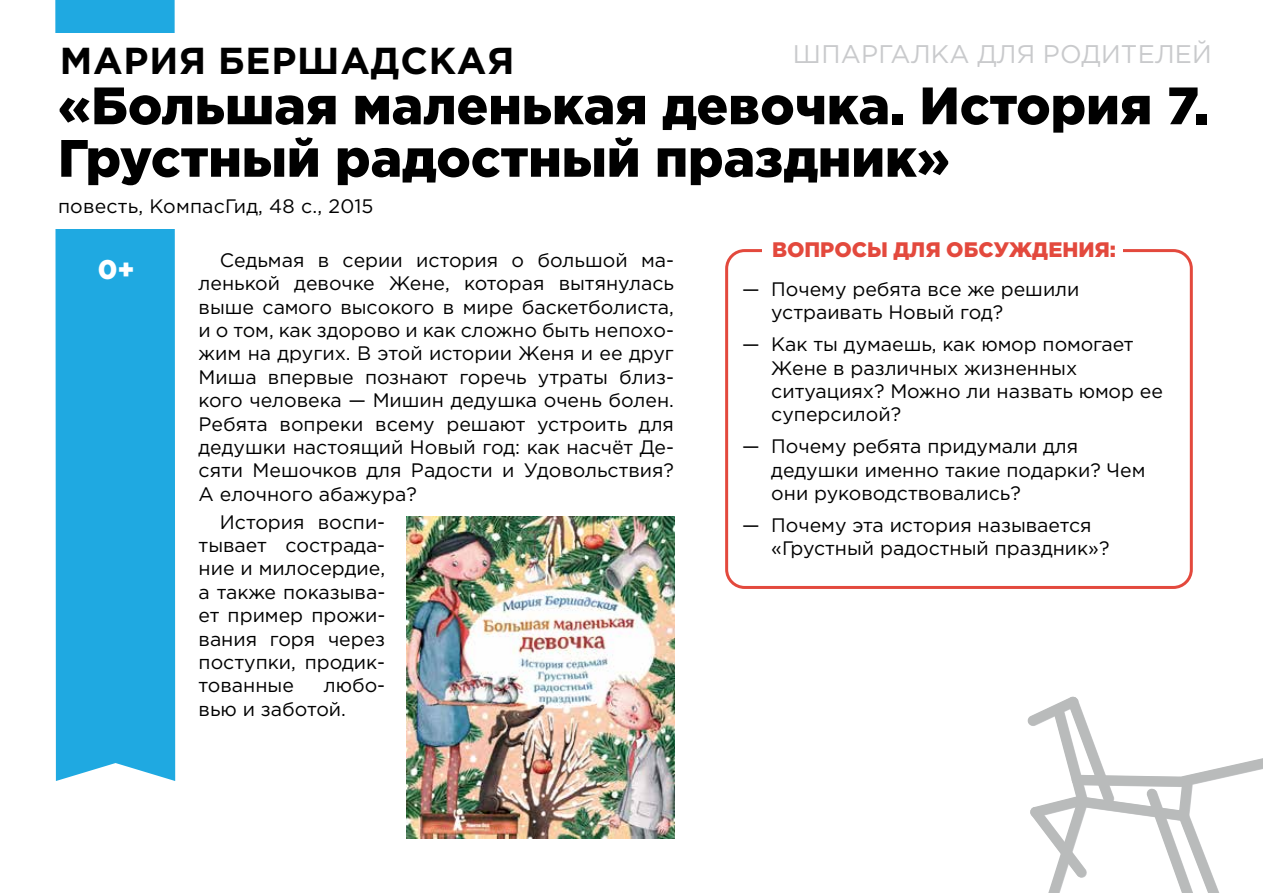
<style>
.page{position:relative;width:1263px;height:893px;background:#fff}
.page>*{position:absolute;margin:0;border:0;box-sizing:border-box;transform-origin:0 0}
.t1{font:900 52.5px/52.5px "Gotham Pro";color:#000}
.t2{font:700 37.5px "Gotham Pro";letter-spacing:.02em;color:#000}
.t3{font:900 27px "Gotham Pro";color:#fff}
.t4{font:25.5px "Gotham Pro";letter-spacing:.01em;color:#c9cacc}
.t5{font:900 21px "Gotham Pro";color:#e3493d}
.t6{font:19.5px/23.4px "Gotham Pro";color:#000}
</style>
<div class="page">
<div style="left:55px;top:0;width:120px;height:781px;background:#1fa9e1"></div>
<svg style="left:1027px;top:696px;width:236px;height:197px"></svg>
<div style="left:725px;top:249px;width:468px;height:340px;border:3px solid #e3493d;border-radius:18px"></div>
<div style="left:762px;top:228px;width:361px;height:43px;background:#fff"></div>
<div style="left:29px;top:33px;width:177px;height:195px;background:#fff"></div>
<img style="left:407px;top:516px;width:267px;height:323px">
<h3 class="t4" style="left:793px;top:40px;width:420px">ШПАРГАЛКА ДЛЯ РОДИТЕЛЕЙ</h3>
<h2 class="t2" style="left:60px;top:39px;width:456px">МАРИЯ БЕРШАДСКАЯ</h2>
<h1 class="t1" style="left:58px;top:78px;width:1152px">«Большая маленькая девочка. История 7.<br>Грустный радостный праздник»</h1>
<p class="t6" style="left:58px;top:194px;width:317px">повесть, КомпасГид, 48 с., 2015</p>
<p class="t6" style="left:199px;top:248px;width:477px;text-align:justify;text-indent:21px">Седьмая в серии история о большой ма&shy;ленькой девочке Жене, которая вытянулась выше самого высокого в мире баскетболиста, и о том, как здорово и как сложно быть непохо&shy;жим на других. В этой истории Женя и ее друг Миша впервые познают горечь утраты близ&shy;кого человека — Мишин дедушка очень болен.<br>Ребята вопреки всему решают устроить для дедушки настоящий Новый год: как насчёт Де&shy;сяти Мешочков для Радости и Удовольствия?<br>А елочного абажура?</p>
<p class="t6" style="left:199px;top:510px;width:188px;text-align:justify;text-indent:21px">История воспи&shy;тывает сострада&shy;ние и милосердие, а также показыва&shy;ет пример прожи&shy;вания горя через поступки, продик&shy;тованные</p>
<p class="t5" style="left:772px;top:238px;width:345px">ВОПРОСЫ ДЛЯ ОБСУЖДЕНИЯ:</p>
<h3 class="t3" style="left:98px;top:254px;width:38px">0+</h3>
<p class="t6" style="left:771px;top:277px;width:310px;text-indent:-29px">— Почему ребята все же решили устраивать Новый год?</p>
<p class="t6" style="left:771px;top:333px;width:393px;text-indent:-29px">— Как ты думаешь, как юмор помогает<br>Жене в различных жизненных ситуациях? Можно ли назвать юмор ее суперсилой?</p>
<p class="t6" style="left:771px;top:435px;width:376px;text-indent:-29px">— Почему ребята придумали для дедушки именно такие подарки? Чем они руководствовались?</p>
<p class="t6" style="left:771px;top:513px;width:340px;text-indent:-29px">— Почему эта история называется «Грустный радостный праздник»?</p>
<p class="t6" style="left:199px;top:674px;width:188px;text-indent:125px">любо&shy;вью и заботой.</p>
</div>
